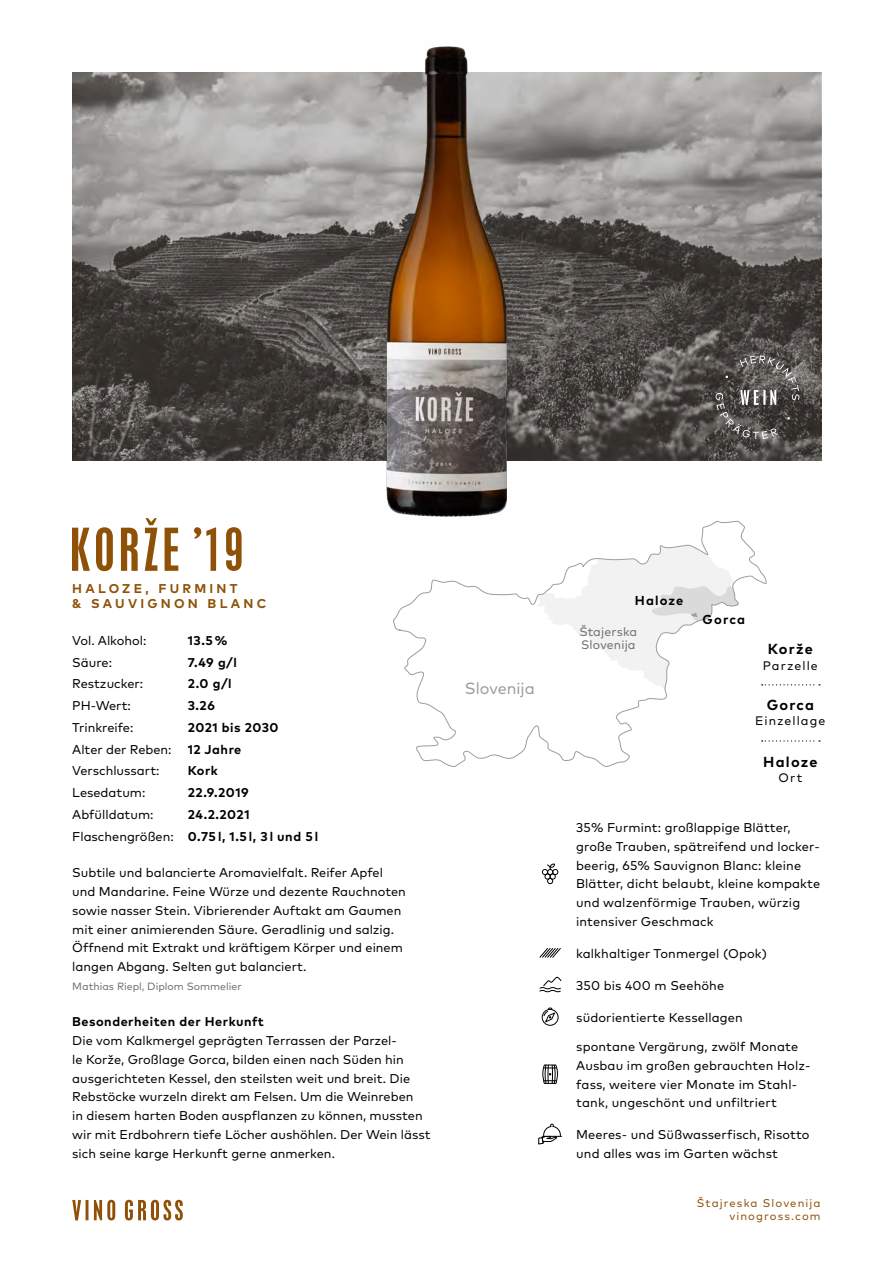
<style>
.page{position:relative;width:893px;height:1263px;background:#fff}
.page>*{position:absolute;margin:0;border:0;box-sizing:border-box;transform-origin:0 0}
.t1{font:condensed 52.5px "Placard";letter-spacing:.09em;color:#8e5107}
.t2{font:16.2px "Mark Pro";color:#9d9d9c}
.t3{font:700 14.55px "Mark Pro";letter-spacing:.085em;color:#000}
.t4{font:700 12.9px "Mark Pro";letter-spacing:.085em;color:#000}
.t5{font:12.75px/18.8px "Mark Pro";color:#000}
.t6{font:700 12.75px/21.8px "Mark Pro";letter-spacing:.04em;color:#000}
.t7{font:700 12.75px/15px "Mark Pro";letter-spacing:.255em;color:#8e5107}
.t8{font:12.3px "Mark Pro";letter-spacing:.085em;color:#000}
.t9{font:12.3px/12.6px "Mark Pro";letter-spacing:.01em;color:#706f6f}
.t10{font:11.25px/13.5px "Mark Pro";letter-spacing:.1em;color:#8e5107;text-align:right}
.t11{font:10.5px "Mark Pro";color:#706f6f}
.s1{font-weight:400}
</style>
<div class="page">
<img style="left:72px;top:72px;width:749px;height:388px">
<img style="left:363px;top:46px;width:167px;height:471px">
<svg style="left:715px;top:355px;width:84px;height:84px;background:#5f5b58"></svg>
<svg style="left:72px;top:1200px;width:111px;height:20px"></svg>
<svg style="left:542px;top:863px;width:16px;height:21px"></svg>
<svg style="left:538px;top:1123px;width:24px;height:22px"></svg>
<svg style="left:539px;top:976px;width:23px;height:17px"></svg>
<div style="left:542px;top:1009px;width:16px;height:16px;border:1px solid #000;border-radius:50%"></div>
<svg style="left:543px;top:1007px;width:13px;height:16px"></svg>
<svg style="left:542px;top:1064px;width:16px;height:20px"></svg>
<svg style="left:539px;top:948px;width:22px;height:10px"></svg>
<svg style="left:768px;top:684px;width:52px;height:1px"></svg>
<svg style="left:768px;top:740px;width:52px;height:1px"></svg>
<svg style="left:393px;top:521px;width:374px;height:247px"></svg>
<h1 class="t1" style="left:70px;top:517px;width:174px">KORŽE ’19</h1>
<p class="t7" style="left:72px;top:580px;width:196px">HALOZE, FURMINT<br>&amp; SAUVIGNON BLANC</p>
<p class="t5" style="left:72px;top:630px;width:76px">Vol. Alkohol:</p>
<p class="t6" style="left:188px;top:628px;width:41px">13.5 %</p>
<p class="t5" style="left:72px;top:652px;width:41px">Säure:</p>
<p class="t6" style="left:188px;top:650px;width:50px">7.49 g/l</p>
<p class="t5" style="left:72px;top:673px;width:72px">Restzucker:</p>
<p class="t6" style="left:188px;top:672px;width:45px">2.0 g/l</p>
<p class="t5" style="left:72px;top:695px;width:60px">PH-Wert:</p>
<p class="t6" style="left:188px;top:694px;width:29px">3.26</p>
<p class="t5" style="left:72px;top:717px;width:63px">Trinkreife:</p>
<p class="t6" style="left:188px;top:715px;width:92px">2021 bis 2030</p>
<p class="t5" style="left:72px;top:739px;width:101px">Alter der Reben:</p>
<p class="t6" style="left:188px;top:737px;width:55px">12 Jahre</p>
<p class="t5" style="left:72px;top:760px;width:89px">Verschlussart:</p>
<p class="t6" style="left:188px;top:759px;width:32px">Kork</p>
<p class="t5" style="left:72px;top:782px;width:75px">Lesedatum:</p>
<p class="t6" style="left:188px;top:781px;width:62px">22.9.2019</p>
<p class="t5" style="left:72px;top:804px;width:83px">Abfülldatum:</p>
<p class="t6" style="left:72px;top:802px;width:247px;text-indent:116px">24.2.2021<br><span class="s1">Flaschengrößen:</span> 0.75 l, 1.5 l, 3 l und 5 l</p>
<p class="t5" style="left:72px;top:862px;width:335px">Subtile und balancierte Aromavielfalt. Reifer Apfel und Mandarine. Feine Würze und dezente Rauchnoten sowie nasser Stein. Vibrierender Auftakt am Gaumen mit einer animierenden Säure. Geradlinig und salzig.<br>Öffnend mit Extrakt und kräftigem Körper und einem langen Abgang. Selten gut balanciert.</p>
<p class="t11" style="left:72px;top:978px;width:171px">Mathias Riepl, Diplom Sommelier</p>
<p class="t6" style="left:72px;top:1010px;width:193px">Besonderheiten der Herkunft</p>
<p class="t5" style="left:72px;top:1030px;width:360px">Die vom Kalkmergel geprägten Terrassen der Parzel-<br>le Korže, Großlage Gorca, bilden einen nach Süden hin ausgerichteten Kessel, den steilsten weit und breit. Die Rebstöcke wurzeln direkt am Felsen. Um die Weinreben<br>in diesem harten Boden auspflanzen zu können, mussten wir mit Erdbohrern tiefe Löcher aushöhlen. Der Wein lässt sich seine karge Herkunft gerne anmerken.</p>
<p class="t2" style="left:465px;top:676px;width:72px">Slovenija</p>
<p class="t4" style="left:635px;top:590px;width:50px">Haloze</p>
<p class="t9" style="left:579px;top:624px;width:59px">Štajerska<br>Slovenija</p>
<p class="t4" style="left:703px;top:609px;width:44px">Gorca</p>
<p class="t3" style="left:768px;top:638px;width:47px">Korže</p>
<p class="t8" style="left:763px;top:656px;width:56px">Parzelle</p>
<p class="t3" style="left:767px;top:694px;width:49px">Gorca</p>
<p class="t8" style="left:755px;top:712px;width:72px">Einzellage</p>
<p class="t3" style="left:763px;top:751px;width:56px">Haloze</p>
<p class="t8" style="left:778px;top:769px;width:25px">Ort</p>
<p class="t5" style="left:576px;top:817px;width:245px">35% Furmint: großlappige Blätter, große Trauben, spätreifend und locker&shy;beerig, 65% Sauvignon Blanc: kleine Blätter, dicht belaubt, kleine kompakte und walzenförmige Trauben, würzig intensiver Geschmack</p>
<p class="t5" style="left:576px;top:943px;width:192px">kalkhaltiger Tonmergel (Opok)</p>
<p class="t5" style="left:576px;top:975px;width:149px">350 bis 400 m Seehöhe</p>
<p class="t5" style="left:576px;top:1007px;width:168px">südorientierte Kessellagen</p>
<p class="t5" style="left:576px;top:1036px;width:236px">spontane Vergärung, zwölf Monate Ausbau im großen gebrauchten Holz&shy;fass, weitere vier Monate im Stahl&shy;tank, ungeschönt und unfiltriert</p>
<p class="t5" style="left:576px;top:1124px;width:235px">Meeres- und Süßwasserfisch, Risotto und alles was im Garten wächst</p>
<p class="t10" style="left:697px;top:1195px;width:125px">Štajreska Slovenija vinogross.com</p>
</div>
